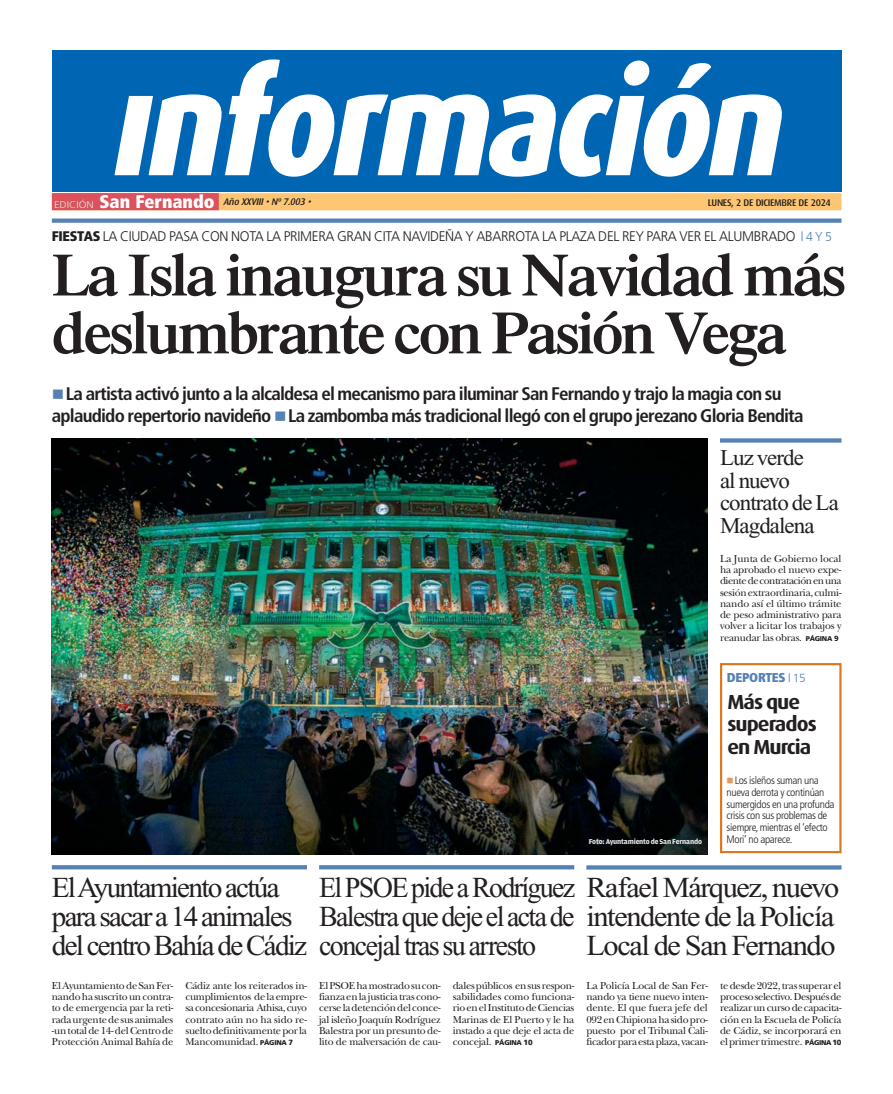
<style>
.page{position:relative;width:893px;height:1094px;background:#fff}
.page>*{position:absolute;margin:0;border:0;box-sizing:border-box;transform-origin:0 0}
.t1{font:italic 800 147px "Dax";color:#fff;scale:.86 1}
.t2{font:600 60px/57.9px "Times";letter-spacing:-.035em;color:#231f20}
.t3{font:28.95px/29px "Times New Roman";letter-spacing:-.06em;color:#231f20}
.t4{font:28.95px "Times New Roman";letter-spacing:-.06em;color:#231f20;scale:1.05 1}
.t5{font:22.5px/22.5px "Times New Roman";letter-spacing:-.04em;color:#231f20}
.t6{font:700 20.4px/22.5px "Dax";letter-spacing:-.045em;color:#231f20;scale:1.05 1}
.t7{font:700 condensed 18.15px/22.2px "Frutiger";letter-spacing:-.04em;color:#231f20;text-align:center;scale:1.04 1}
.t8{font:900 condensed 18.15px "Frutiger";color:#fff}
.t9{font:300 13.95px "Frutiger";letter-spacing:-.02em;color:#231f20}
.t10{font:900 condensed 12.9px "Frutiger";letter-spacing:-.02em;color:#5581b5}
.t11{font:300 condensed 10.65px/11.9px "Frutiger";letter-spacing:-.03em;color:#231f20;scale:1.05 1}
.t12{font:10.5px/11.2px "New Baskerville";letter-spacing:-.02em;color:#231f20;text-align:justify}
.t13{font:500 9.6px "Dax";letter-spacing:-.035em;color:#231f20}
.t14{font:italic 500 9.6px "Dax";color:#231f20}
.t15{font:300 9.6px "Frutiger";color:#d7e5db;scale:1.12 1}
.t16{font:700 7.5px "Amplitude";letter-spacing:-.025em;color:#e6e7e8}
.s1{font-weight:900;font-stretch:condensed}
.s2{font-size:12.9px;color:#5581b5}
.s3{font-family:"Frutiger";font-weight:900;font-size:6.9px}
.s4{font-family:"Frutiger";font-weight:900;font-size:7.5px}
.s5{font-weight:300;font-stretch:normal;font-size:11.85px}
</style>
<div class="page">
<img style="left:52px;top:438px;width:655px;height:416px">
<div style="left:52px;top:218px;width:789px;height:5px;background:#5581b5"></div>
<div style="left:52px;top:50px;width:789px;height:142px;background:#0066b3"></div>
<div style="left:52px;top:193px;width:789px;height:17px;background:#fec672"></div>
<div style="left:52px;top:193px;width:167px;height:17px;background:#db525d"></div>
<svg style="left:52px;top:865px;width:255px;height:4px"></svg>
<svg style="left:319px;top:865px;width:255px;height:4px"></svg>
<svg style="left:586px;top:865px;width:255px;height:4px"></svg>
<svg style="left:720px;top:438px;width:121px;height:4px"></svg>
<div style="left:720px;top:663px;width:121px;height:190px;border:2px solid #dc751c"></div>
<h1 class="t1" style="left:108px;top:40px;width:817px">información</h1>
<p class="t14" style="left:223px;top:198px;width:91px">Año XXVIII•Nº7.003 •</p>
<h3 class="t8" style="left:99px;top:194px;width:117px">San Fernando</h3>
<p class="t13" style="left:708px;top:199px;width:124px">LUNES, 2 DE DICIEMBRE DE 2024</p>
<p class="t15" style="left:54px;top:200px;width:37px">EDICIÓN</p>
<h3 class="t9" style="left:52px;top:230px;width:781px"><span class="s1">FIESTAS</span> LA CIUDAD PASA CON NOTA LA PRIMERA GRAN CITA NAVIDEÑA Y ABARROTA LA PLAZA DEL REY PARA VER EL ALUMBRADO <span class="s2">| 4 Y 5</span></h3>
<h2 class="t2" style="left:52px;top:252px;width:795px">La Isla inaugura su Navidad más deslumbrante con Pasión Vega</h2>
<h3 class="t7" style="left:52px;top:384px;width:724px">La artista activó junto a la alcaldesa el mecanismo para iluminar San Fernando y trajo la magia con su aplaudido repertorio navideño La zambomba más tradicional llegó con el grupo jerezano Gloria Bendita</h3>
<h3 class="t5" style="left:720px;top:448px;width:120px">Luz verde<br>al nuevo contrato de La<br>Magdalena</h3>
<p class="t12" style="left:720px;top:554px;width:123px">La Junta de Gobierno local ha aprobado el nuevo expe&shy;diente de contratación en una sesión extraordinaria, culmi&shy;nando así el último trámite de peso administrativo para volver a licitar los trabajos y reanudar las obras. <span class="s3">PÁGINA</span> <span class="s4">9</span></p>
<p class="t10" style="left:727px;top:672px;width:80px">DEPORTES <span class="s5">| 15</span></p>
<h3 class="t6" style="left:727px;top:690px;width:87px">Más que superados en Murcia</h3>
<p class="t11" style="left:726px;top:775px;width:104px;text-indent:8px">Los isleños suman una nueva derrota y continúan sumergidos en una profunda crisis con sus problemas de siempre, mientras el ‘efecto</p>
<p class="t16" style="left:588px;top:838px;width:115px">Foto: Ayuntamiento de San Fernando</p>
<p class="t11" style="left:726px;top:834px;width:64px">Mori’ no aparece.</p>
<h3 class="t3" style="left:52px;top:875px;width:486px">El Ayuntamiento actúa<br>para sacar a 14 animales<br>del centro Bahía de Cádiz concejal tras su arresto</h3>
<p class="t12" style="left:52px;top:981px;width:123px">El Ayuntamiento de San Fer&shy;nando ha suscrito un contra&shy;to de emergencia par la reti&shy;rada urgente de sus animales -un total de 14- del Centro de Protección Animal Bahía de</p>
<p class="t12" style="left:185px;top:981px;width:123px">Cádiz ante los reiterados in&shy;cumplimientos de la empre&shy;sa concesionaria Athisa, cuyo contrato aún no ha sido re&shy;suelto definitivamente por la Mancomunidad. <span class="s3">PÁGINA</span> <span class="s4">7</span></p>
<h3 class="t3" style="left:319px;top:875px;width:522px">El PSOE pide a Rodríguez Rafael Márquez, nuevo<br>Balestra que deje el acta de intendente de la Policía</h3>
<h3 class="t4" style="left:586px;top:934px;width:239px">Local de San Fernando</h3>
<p class="t12" style="left:586px;top:981px;width:123px">La Policía Local de San Fer&shy;nando ya tiene nuevo inten&shy;dente. El que fuera jefe del 092 en Chipiona ha sido pro&shy;puesto por el Tribunal Cali&shy;ficador para esta plaza, vacan-</p>
<p class="t12" style="left:720px;top:981px;width:123px">te desde 2022, tras superar el proceso selectivo. Después de realizar un curso de capacita&shy;ción en la Escuela de Policía de Cádiz, se incorporará en el primer trimestre. <span class="s3">PÁGINA</span> <span class="s4">10</span></p>
<p class="t12" style="left:319px;top:981px;width:123px">El PSOE ha mostrado su con&shy;fianza en la justicia tras cono&shy;cerse la detención del conce&shy;jal isleño Joaquín Rodríguez Balestra por un presunto de&shy;lito de malversación de cau-</p>
<p class="t12" style="left:453px;top:981px;width:123px">dales públicos en sus respon&shy;sabilidades como funciona&shy;rio en el Instituto de Ciencias Marinas de El Puerto y le ha instado a que deje el acta de concejal. <span class="s3">PÁGINA</span> <span class="s4">10</span></p>
</div>
